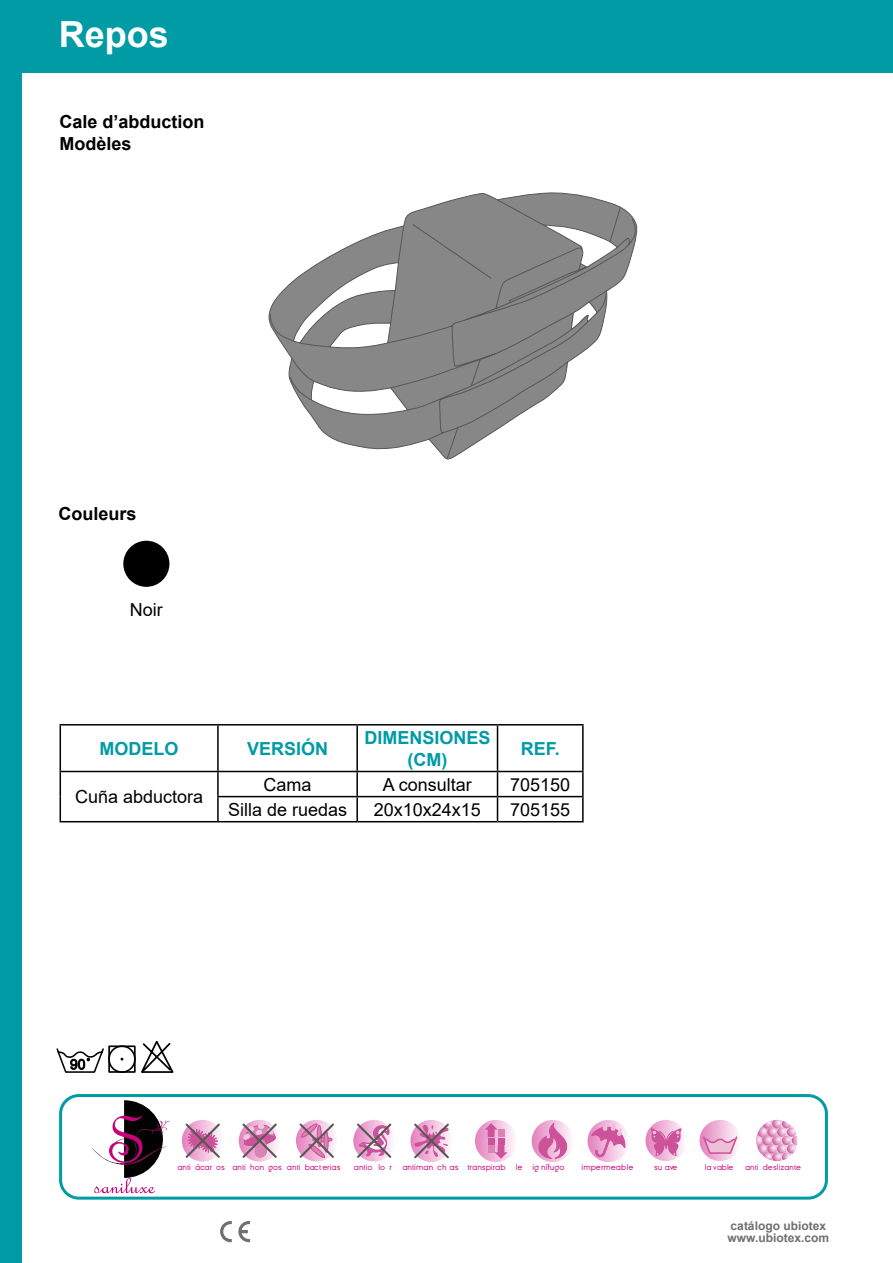
<style>
.page{position:relative;width:893px;height:1263px;background:#fff}
.page>*{position:absolute;margin:0;border:0;box-sizing:border-box;transform-origin:0 0}
.t1{font:700 36px "Arial";color:#fff}
.t2{font:18px "Arial";color:#000}
.t3{font:700 18px/21.6px "Arial";color:#009ba4;text-align:center}
.t4{font:700 18px/21.6px "Arial";color:#000}
.t5{font:700 12px/12px "Arial";color:#706f6f}
.t6{font:8.25px "Ginora Sans";color:#c4057e}
.t7{font:8.1px "Ginora Sans";color:#c4057e}
</style>
<div class="page">
<div style="left:0;top:0;width:893px;height:72px;background:#009ba4"></div>
<svg style="left:220px;top:1221px;width:12px;height:21px"></svg>
<svg style="left:238px;top:1221px;width:12px;height:21px"></svg>
<div style="left:0;top:0;width:21px;height:1263px;background:#009ba4"></div>
<div style="left:59px;top:1094px;width:769px;height:105px;border:3px solid #009ba4;border-radius:18px"></div>
<svg style="left:268px;top:192px;width:330px;height:268px"></svg>
<svg style="left:270px;top:199px;width:367px;height:260px"></svg>
<svg style="left:571px;top:302px;width:26px;height:34px"></svg>
<div style="left:123px;top:541px;width:46px;height:46px;background:#000;border-radius:50%"></div>
<hr style="left:60px;top:724px;width:158px;height:1px;background:#000">
<hr style="left:60px;top:725px;width:1px;height:46px;background:#000">
<hr style="left:218px;top:724px;width:139px;height:1px;background:#000">
<hr style="left:217px;top:725px;width:2px;height:46px;background:#000">
<hr style="left:357px;top:724px;width:140px;height:1px;background:#000">
<hr style="left:356px;top:725px;width:2px;height:46px;background:#000">
<hr style="left:497px;top:724px;width:87px;height:1px;background:#000">
<hr style="left:497px;top:725px;width:1px;height:46px;background:#000">
<hr style="left:582px;top:725px;width:2px;height:46px;background:#000">
<hr style="left:60px;top:771px;width:158px;height:1px;background:#000">
<hr style="left:218px;top:771px;width:139px;height:1px;background:#000">
<hr style="left:217px;top:772px;width:2px;height:24px;background:#000">
<hr style="left:357px;top:771px;width:140px;height:1px;background:#000">
<hr style="left:356px;top:772px;width:2px;height:24px;background:#000">
<hr style="left:497px;top:771px;width:87px;height:1px;background:#000">
<hr style="left:582px;top:772px;width:2px;height:24px;background:#000">
<svg style="left:60px;top:772px;width:1px;height:49px"></svg>
<hr style="left:217px;top:796px;width:140px;height:1px;background:#000">
<hr style="left:217px;top:797px;width:2px;height:24px;background:#000">
<hr style="left:357px;top:796px;width:140px;height:1px;background:#000">
<hr style="left:356px;top:797px;width:2px;height:24px;background:#000">
<hr style="left:497px;top:796px;width:87px;height:1px;background:#000">
<svg style="left:497px;top:772px;width:1px;height:49px"></svg>
<hr style="left:582px;top:797px;width:2px;height:24px;background:#000">
<hr style="left:60px;top:821px;width:158px;height:1px;background:#000">
<hr style="left:218px;top:821px;width:139px;height:1px;background:#000">
<hr style="left:357px;top:821px;width:140px;height:1px;background:#000">
<hr style="left:497px;top:821px;width:87px;height:1px;background:#000">
<svg style="left:56px;top:1048px;width:48px;height:25px"></svg>
<div style="left:108px;top:1045px;width:28px;height:28px;border:2px solid #000"></div>
<div style="left:108px;top:1045px;width:28px;height:28px;border:2px solid #000;border-radius:50%"></div>
<svg style="left:141px;top:1040px;width:33px;height:33px"></svg>
<svg style="left:181px;top:1120px;width:40px;height:41px"></svg>
<svg style="left:239px;top:1120px;width:41px;height:41px"></svg>
<svg style="left:242px;top:1123px;width:35px;height:35px"></svg>
<svg style="left:296px;top:1120px;width:42px;height:41px"></svg>
<svg style="left:300px;top:1121px;width:34px;height:39px"></svg>
<svg style="left:353px;top:1120px;width:42px;height:41px"></svg>
<svg style="left:357px;top:1123px;width:34px;height:35px"></svg>
<svg style="left:410px;top:1120px;width:43px;height:42px"></svg>
<svg style="left:413px;top:1123px;width:36px;height:35px"></svg>
<svg style="left:475px;top:1120px;width:42px;height:42px"></svg>
<svg style="left:494px;top:1145px;width:13px;height:14px"></svg>
<div style="left:498px;top:1129px;width:6px;height:8px;background:#da83b5"></div>
<div style="left:498px;top:1137px;width:6px;height:7px;background:#cc5299"></div>
<div style="left:488px;top:1145px;width:6px;height:7px;background:#da83b5"></div>
<svg style="left:485px;top:1123px;width:13px;height:14px"></svg>
<div style="left:488px;top:1137px;width:6px;height:7px;background:#cc5299"></div>
<svg style="left:532px;top:1120px;width:42px;height:42px"></svg>
<svg style="left:538px;top:1123px;width:29px;height:35px"></svg>
<svg style="left:587px;top:1120px;width:43px;height:42px"></svg>
<svg style="left:591px;top:1122px;width:34px;height:35px"></svg>
<svg style="left:645px;top:1120px;width:42px;height:41px"></svg>
<svg style="left:651px;top:1128px;width:31px;height:28px"></svg>
<svg style="left:699px;top:1120px;width:42px;height:41px"></svg>
<svg style="left:703px;top:1136px;width:34px;height:18px"></svg>
<svg style="left:756px;top:1120px;width:42px;height:41px"></svg>
<svg style="left:92px;top:1100px;width:78px;height:93px"></svg>
<h1 class="t1" style="left:59px;top:9px;width:112px">Repos</h1>
<h2 class="t4" style="left:60px;top:111px;width:147px">Cale d’abduction<br>Modèles</h2>
<h2 class="t4" style="left:59px;top:503px;width:80px">Couleurs</h2>
<h2 class="t2" style="left:130px;top:597px;width:34px">Noir</h2>
<h2 class="t3" style="left:100px;top:738px;width:81px">MODELO</h2>
<h2 class="t3" style="left:247px;top:738px;width:83px">VERSIÓN</h2>
<h2 class="t3" style="left:364px;top:727px;width:128px">DIMENSIONES (CM)</h2>
<h2 class="t3" style="left:521px;top:738px;width:41px">REF.</h2>
<h2 class="t2" style="left:75px;top:784px;width:130px">Cuña abductora</h2>
<h2 class="t2" style="left:264px;top:772px;width:50px">Cama</h2>
<h2 class="t2" style="left:383px;top:772px;width:91px">A consultar</h2>
<h2 class="t2" style="left:510px;top:772px;width:62px">705150</h2>
<h2 class="t2" style="left:228px;top:797px;width:121px">Silla de ruedas</h2>
<h2 class="t2" style="left:374px;top:797px;width:109px">20x10x24x15</h2>
<h2 class="t2" style="left:510px;top:797px;width:62px">705155</h2>
<p class="t6" style="left:177px;top:1163px;width:165px">anti ácar os anti hon gos anti bacterias</p>
<p class="t6" style="left:354px;top:1163px;width:40px">antio lo r</p>
<p class="t6" style="left:402px;top:1163px;width:164px">antiman ch as transpirab le ig nífugo</p>
<p class="t6" style="left:582px;top:1163px;width:54px">impermeable</p>
<p class="t7" style="left:654px;top:1163px;width:25px">su ave</p>
<p class="t7" style="left:705px;top:1163px;width:30px">la vable</p>
<p class="t7" style="left:745px;top:1163px;width:57px">anti deslizante</p>
<h3 class="t5" style="left:727px;top:1220px;width:103px">catálogo ubiotex www.ubiotex.com</h3>
</div>
